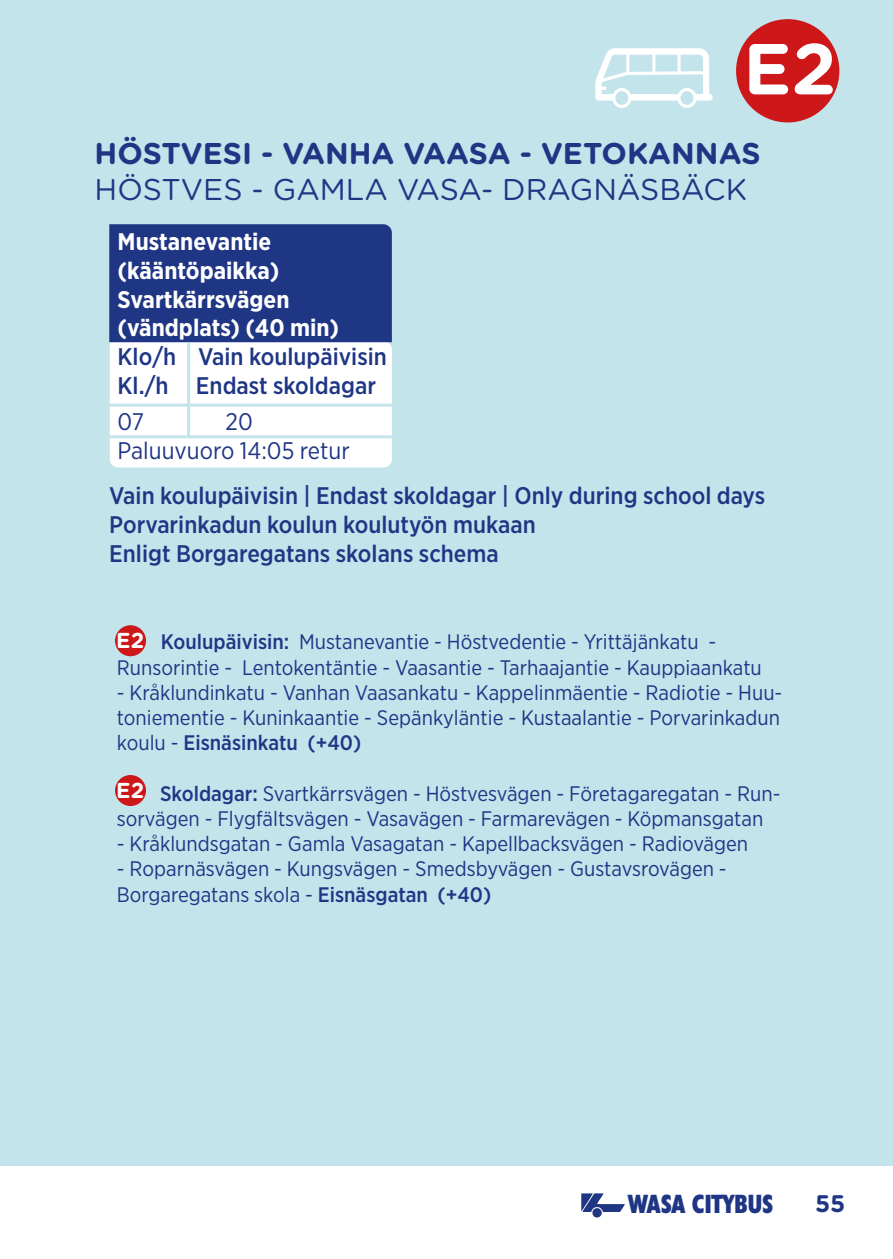
<style>
.page{position:relative;width:893px;height:1259px;background:#fff}
.page>*{position:absolute;margin:0;border:0;box-sizing:border-box;transform-origin:0 0}
.t1{font:700 72px "Gotham Rounded";color:#fff}
.t2{font:700 30px "Gotham Rounded";color:#1f3685}
.t3{font:30px "Gotham Rounded";color:#1f3685}
.t4{font:700 condensed 26.7px "Humanist 521 BT Xtra";letter-spacing:-.015em;color:#1f3685;scale:.88 1}
.t5{font:500 24px/28.8px "Gotham Narrow";color:#1f3685}
.t6{font:700 24px/28.8px "Gotham Narrow";color:#fff}
.t7{font:24px/28.8px "Gotham Narrow";color:#1f3685;text-align:center}
.t8{font:700 24px "Gotham Rounded";color:#1f3685}
.t9{font:700 21.6px "Gotham Rounded";color:#fff}
.t10{font:21px/25.2px "Gotham Narrow";color:#1f3685}
.s1{font-weight:500}
</style>
<div class="page">
<div style="left:0;top:0;width:893px;height:1165px;background:#c3e4eb"></div>
<div style="left:736px;top:19px;width:103px;height:103px;background:#cd1719;border-radius:50%"></div>
<div style="left:115px;top:625px;width:31px;height:31px;background:#cd1719;border-radius:50%"></div>
<div style="left:115px;top:775px;width:31px;height:31px;background:#cd1719;border-radius:50%"></div>
<svg style="left:109px;top:224px;width:283px;height:243px;background:#909cc3"></svg>
<svg style="left:581px;top:1193px;width:44px;height:25px"></svg>
<svg style="left:595px;top:48px;width:118px;height:60px"></svg>
<hr style="left:187px;top:342px;width:3px;height:95px;background:#c3e4eb">
<h1 class="t1" style="left:743px;top:16px;width:95px">E2</h1>
<h2 class="t2" style="left:95px;top:132px;width:668px">HÖSTVESI - VANHA VAASA - VETOKANNAS</h2>
<h2 class="t3" style="left:95px;top:169px;width:654px">HÖSTVES - GAMLA VASA- DRAGNÄSBÄCK</h2>
<p class="t6" style="left:118px;top:227px;width:223px">Mustanevantie (kääntöpaikka)<br>Svartkärrsvägen (vändplats) (40 min)</p>
<p class="t5" style="left:118px;top:342px;width:271px">Klo/h Vain koulupäivisin<br>Kl./h Endast skoldagar</p>
<p class="t7" style="left:118px;top:407px;width:28px">07</p>
<p class="t7" style="left:118px;top:407px;width:234px">20<br>Paluuvuoro 14:05 retur</p>
<p class="t5" style="left:109px;top:481px;width:657px">Vain koulupäivisin | Endast skoldagar | Only during school days<br>Porvarinkadun koulun koulutyön mukaan<br>Enligt Borgaregatans skolans schema</p>
<p class="t9" style="left:116px;top:624px;width:29px">E2</p>
<p class="t10" style="left:117px;top:629px;width:646px;text-align:center"><span class="s1">Koulupäivisin:</span> Mustanevantie - Höstvedentie - Yrittäjänkatu -<br>Runsorintie - Lentokentäntie - Vaasantie - Tarhaajantie - Kauppiaankatu</p>
<p class="t10" style="left:117px;top:679px;width:667px;text-align:justify">- Kråklundinkatu - Vanhan Vaasankatu - Kappelinmäentie - Radiotie - Huu&shy;toniementie - Kuninkaantie - Sepänkyläntie - Kustaalantie - Porvarinkadun koulu - <span class="s1">Eisnäsinkatu (+40)</span></p>
<p class="t10" style="left:117px;top:780px;width:665px;text-indent:43px"><span class="s1">Skoldagar:</span> Svartkärrsvägen - Höstvesvägen - Företagaregatan - Run&shy;sorvägen - Flygfältsvägen - Vasavägen - Farmarevägen - Köpmansgatan</p>
<p class="t10" style="left:117px;top:830px;width:633px">- Kråklundsgatan - Gamla Vasagatan - Kapellbacksvägen - Radiovägen</p>
<p class="t10" style="left:117px;top:856px;width:611px">- Roparnäsvägen - Kungsvägen - Smedsbyvägen - Gustavsrovägen -<br>Borgaregatans skola - <span class="s1">Eisnäsgatan (+40)</span></p>
<p class="t9" style="left:116px;top:774px;width:29px">E2</p>
<p class="t4" style="left:628px;top:1188px;width:167px">WASA CITYBUS</p>
<p class="t8" style="left:815px;top:1185px;width:32px">55</p>
</div>
